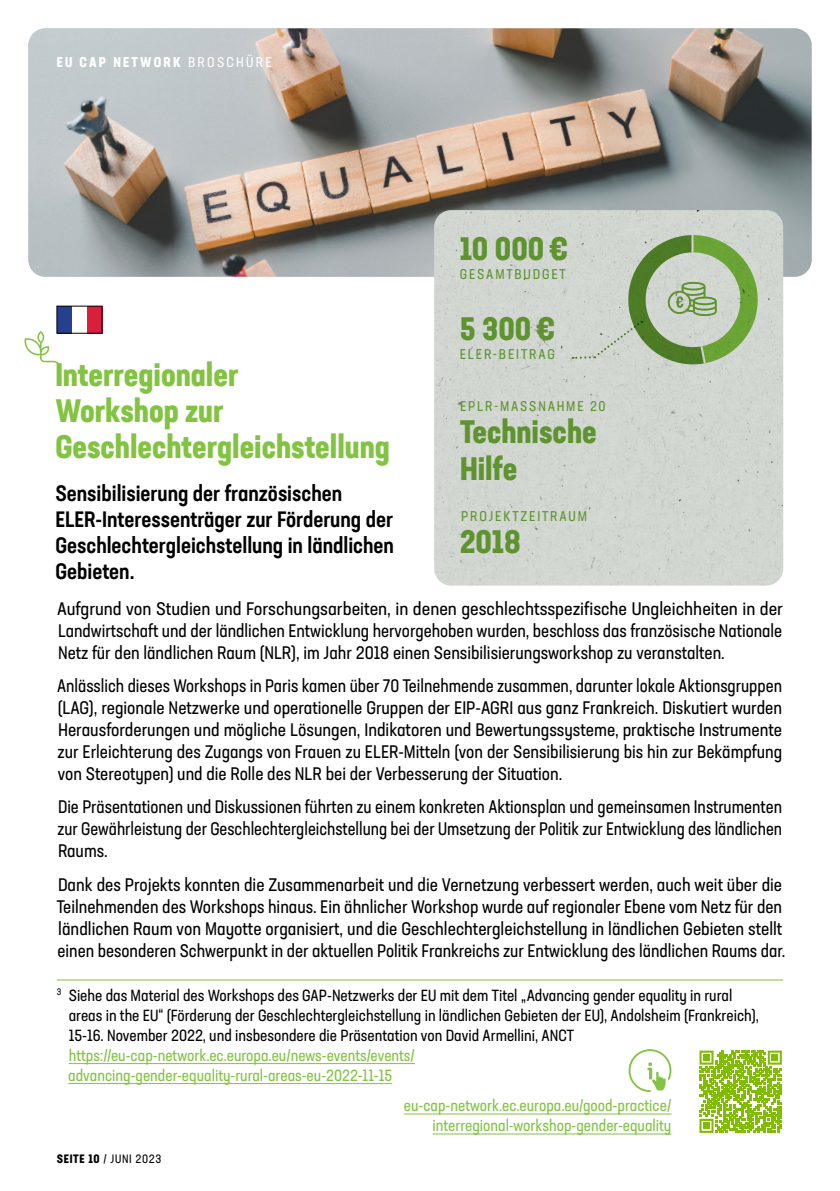
<style>
.page{position:relative;width:840px;height:1191px;background:#fff}
.page>*{position:absolute;margin:0;border:0;box-sizing:border-box;transform-origin:0 0}
.t1{font:700 condensed 32px/36px "Neusa Next Std";color:#82c341}
.t2{font:700 condensed 32px/37.6px "Neusa Next Std";color:#5e932f}
.t3{font:500 condensed 22px/26px "Neusa Next Std";color:#000}
.t4{font:condensed 18px/22px "Neusa Next Std";color:#000;text-align:justify}
.t5{font:condensed 18px/22px "Neusa Next Std";color:#000;text-align:justify;scale:1.05 1}
.t6{font:condensed 16px/20px "Neusa Next Std";color:#000}
.t7{font:condensed 16px/20px "Neusa Next Std";color:#82c341;text-align:right}
.t8{font:condensed 14px "Neusa Next Std";letter-spacing:.13em;color:#5e932f}
.t9{font:700 condensed 14px "Neusa Next Std";letter-spacing:.16em;color:#fff}
.t10{font:condensed 12px "Neusa Next Std";letter-spacing:.055em;color:#000}
.s1{font-weight:400}
.s2{font-weight:700}
</style>
<div class="page">
<svg style="left:25px;top:331px;width:35px;height:37px"></svg>
<hr style="left:403px;top:1113px;width:268px;height:1px;background:#82c341">
<hr style="left:432px;top:1133px;width:239px;height:1px;background:#82c341">
<svg style="left:628px;top:1049px;width:44px;height:43px"></svg>
<img style="left:28px;top:28px;width:783px;height:249px">
<div style="left:434px;top:210px;width:348px;height:375px;background:#d1d7d0"></div>
<hr style="left:57px;top:979px;width:725px;height:1px;background:#82c341">
<hr style="left:69px;top:1063px;width:345px;height:1px;background:#82c341">
<hr style="left:68px;top:1083px;width:324px;height:1px;background:#82c341">
<svg style="left:572px;top:231px;width:189px;height:137px;background:#b2c3a5"></svg>
<div style="left:57px;top:306px;width:15px;height:27px;background:#25408f"></div>
<div style="left:87px;top:306px;width:15px;height:27px;background:#da1f3d"></div>
<svg style="left:699px;top:1050px;width:83px;height:83px"></svg>
<p class="t9" style="left:57px;top:54px;width:216px">EU CAP NETWORK <span class="s1">BROSCHÜRE</span></p>
<h1 class="t2" style="left:459px;top:229px;width:110px">10 000 €</h1>
<p class="t8" style="left:459px;top:266px;width:107px">GESAMTBUDGET</p>
<h1 class="t2" style="left:459px;top:309px;width:97px">5 300 €</h1>
<p class="t8" style="left:459px;top:346px;width:96px">ELER-BEITRAG</p>
<h1 class="t1" style="left:55px;top:356px;width:336px">Interregionaler<br>Workshop zur<br>Geschlechtergleichstellung</h1>
<p class="t3" style="left:55px;top:480px;width:340px">Sensibilisierung der französischen ELER-Interessenträger zur Förderung der Geschlechtergleichstellung in ländlichen Gebieten.</p>
<p class="t5" style="left:57px;top:597px;width:692px">Aufgrund von Studien und Forschungsarbeiten, in denen geschlechtsspezifische Ungleichheiten in der Landwirtschaft und der ländlichen Entwicklung hervorgehoben wurden, beschloss das französische Nationale Netz für den ländlichen Raum (NLR), im Jahr 2018 einen Sensibilisierungsworkshop zu veranstalten.</p>
<p class="t4" style="left:57px;top:674px;width:726px">Anlässlich dieses Workshops in Paris kamen über 70 Teilnehmende zusammen, darunter lokale Aktionsgruppen (LAG), regionale Netzwerke und operationelle Gruppen der EIP-AGRI aus ganz Frankreich. Diskutiert wurden Herausforderungen und mögliche Lösungen, Indikatoren und Bewertungssysteme, praktische Instrumente zur Erleichterung des Zugangs von Frauen zu ELER-Mitteln (von der Sensibilisierung bis hin zur Bekämpfung von Stereotypen) und die Rolle des NLR bei der Verbesserung der Situation.</p>
<p class="t4" style="left:57px;top:796px;width:725px">Die Präsentationen und Diskussionen führten zu einem konkreten Aktionsplan und gemeinsamen Instrumenten zur Gewährleistung der Geschlechtergleichstellung bei der Umsetzung der Politik zur Entwicklung des ländlichen Raums.</p>
<p class="t4" style="left:57px;top:873px;width:729px;text-align:left">Dank des Projekts konnten die Zusammenarbeit und die Vernetzung verbessert werden, auch weit über die Teilnehmenden des Workshops hinaus. Ein ähnlicher Workshop wurde auf regionaler Ebene vom Netz für den ländlichen Raum von Mayotte organisiert, und die Geschlechtergleichstellung in ländlichen Gebieten stellt einen besonderen Schwerpunkt in der aktuellen Politik Frankreichs zur Entwicklung des ländlichen Raums dar.</p>
<p class="t8" style="left:460px;top:397px;width:147px">EPLR-MASSNAHME 20</p>
<h1 class="t2" style="left:459px;top:412px;width:138px">Technische<br>Hilfe</h1>
<p class="t8" style="left:461px;top:507px;width:127px">PROJEKTZEITRAUM</p>
<h1 class="t2" style="left:459px;top:522px;width:62px">2018</h1>
<p class="t6" style="left:69px;top:984px;width:691px;text-indent:-12px"><sup>3</sup> Siehe das Material des Workshops des GAP-Netzwerks der EU mit dem Titel „Advancing gender equality in rural areas in the EU“ (Förderung der Geschlechtergleichstellung in ländlichen Gebieten der EU), Andolsheim (Frankreich),<br>15-16. November 2022, und insbesondere die Präsentation von David Armellini, ANCT</p>
<p class="t7" style="left:68px;top:1044px;width:348px;text-align:left">https://eu-cap-network.ec.europa.eu/news-events/events/ advancing-gender-equality-rural-areas-eu-2022-11-15</p>
<p class="t10" style="left:57px;top:1151px;width:106px"><span class="s2">SEITE 10</span> / JUNI 2023</p>
<p class="t7" style="left:403px;top:1095px;width:269px">eu-cap-network.ec.europa.eu/good-practice/ interregional-workshop-gender-equality</p>
</div>
